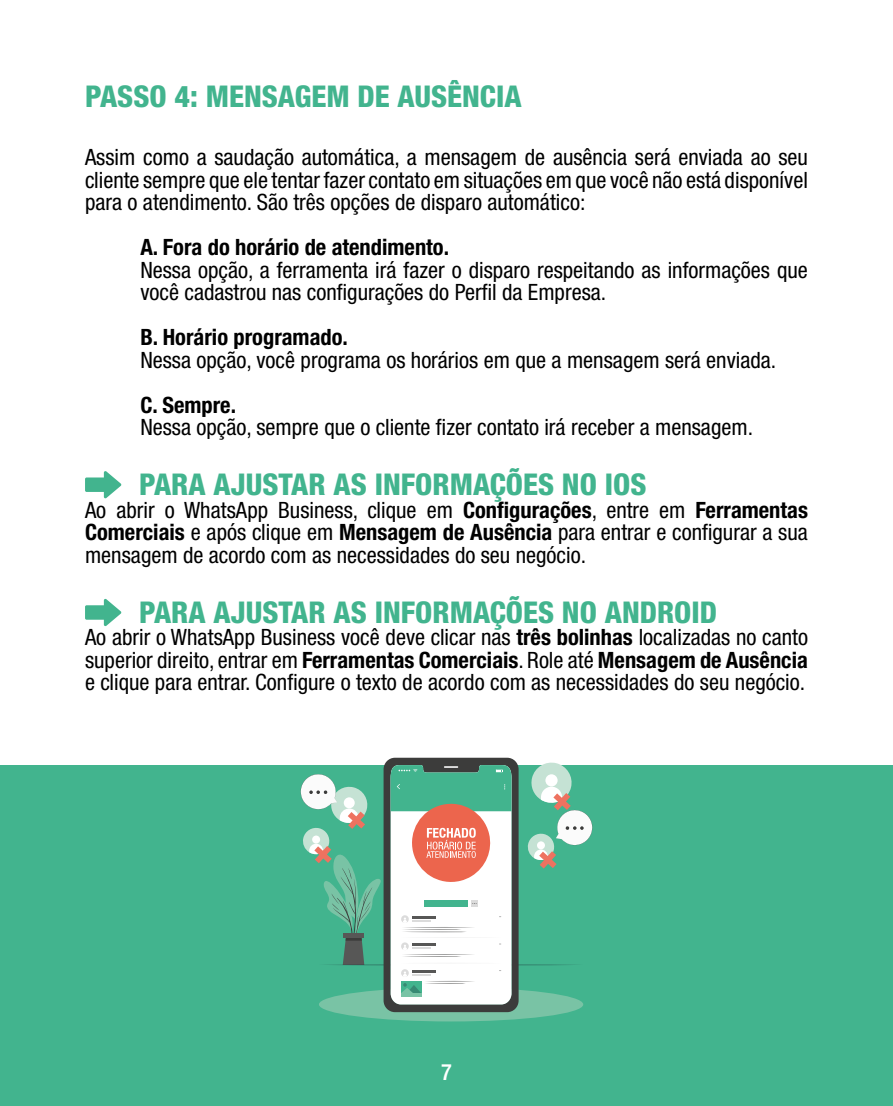
<style>
.page{position:relative;width:893px;height:1106px;background:#fff}
.page>*{position:absolute;margin:0;border:0;box-sizing:border-box;transform-origin:0 0}
.t1{font:800 condensed 30px "Helvetica Neue LT Std";color:#42b48e}
.t2{font:condensed 22.5px/22.5px "Helvetica Neue LT Std";color:#000;text-align:justify}
.t3{font:700 condensed 22.5px "Helvetica Neue LT Std";color:#000}
.t4{font:500 condensed 22.5px "Helvetica Neue LT Std";color:#fff}
.s1{font-weight:700}
</style>
<div class="page">
<div style="left:0;top:765px;width:893px;height:340px;background:#42b48e"></div>
<svg style="left:85px;top:471px;width:36px;height:27px"></svg>
<svg style="left:85px;top:599px;width:36px;height:27px"></svg>
<div style="left:319px;top:987px;width:264px;height:34px;background:#79c3a5;border-radius:50%"></div>
<svg style="left:300px;top:757px;width:293px;height:255px"></svg>
<h1 class="t1" style="left:85px;top:77px;width:438px">PASSO 4: MENSAGEM DE AUSÊNCIA</h1>
<p class="t2" style="left:85px;top:146px;width:724px">Assim como a saudação automática, a mensagem de ausência será enviada ao seu cliente sempre que ele tentar fazer contato em situações em que você não está disponível para o atendimento. São três opções de disparo automático:</p>
<p class="t3" style="left:140px;top:233px;width:310px">A. Fora do horário de atendimento.</p>
<p class="t2" style="left:140px;top:258px;width:669px">Nessa opção, a ferramenta irá fazer o disparo respeitando as informações que você cadastrou nas configurações do Perfil da Empresa.</p>
<p class="t3" style="left:140px;top:323px;width:209px">B. Horário programado.</p>
<p class="t2" style="left:140px;top:348px;width:637px">Nessa opção, você programa os horários em que a mensagem será enviada.</p>
<p class="t3" style="left:140px;top:391px;width:97px">C. Sempre.</p>
<p class="t2" style="left:140px;top:416px;width:614px">Nessa opção, sempre que o cliente fizer contato irá receber a mensagem.</p>
<h1 class="t1" style="left:139px;top:466px;width:509px">PARA AJUSTAR AS INFORMAÇÕES NO IOS</h1>
<p class="t2" style="left:85px;top:498px;width:724px">Ao abrir o WhatsApp Business, clique em <span class="s1">Configurações</span>, entre em <span class="s1">Ferramentas Comerciais</span> e após clique em <span class="s1">Mensagem de Ausência</span> para entrar e configurar a sua mensagem de acordo com as necessidades do seu negócio.</p>
<h1 class="t1" style="left:139px;top:593px;width:579px">PARA AJUSTAR AS INFORMAÇÕES NO ANDROID</h1>
<p class="t2" style="left:85px;top:626px;width:724px">Ao abrir o WhatsApp Business você deve clicar nas <span class="s1">três bolinhas</span> localizadas no canto superior direito, entrar em <span class="s1">Ferramentas Comerciais</span>. Role até <span class="s1">Mensagem de Ausência </span>e clique para entrar. Configure o texto de acordo com as necessidades do seu negócio.</p>
<p class="t4" style="left:441px;top:1058px;width:12px">7</p>
</div>
